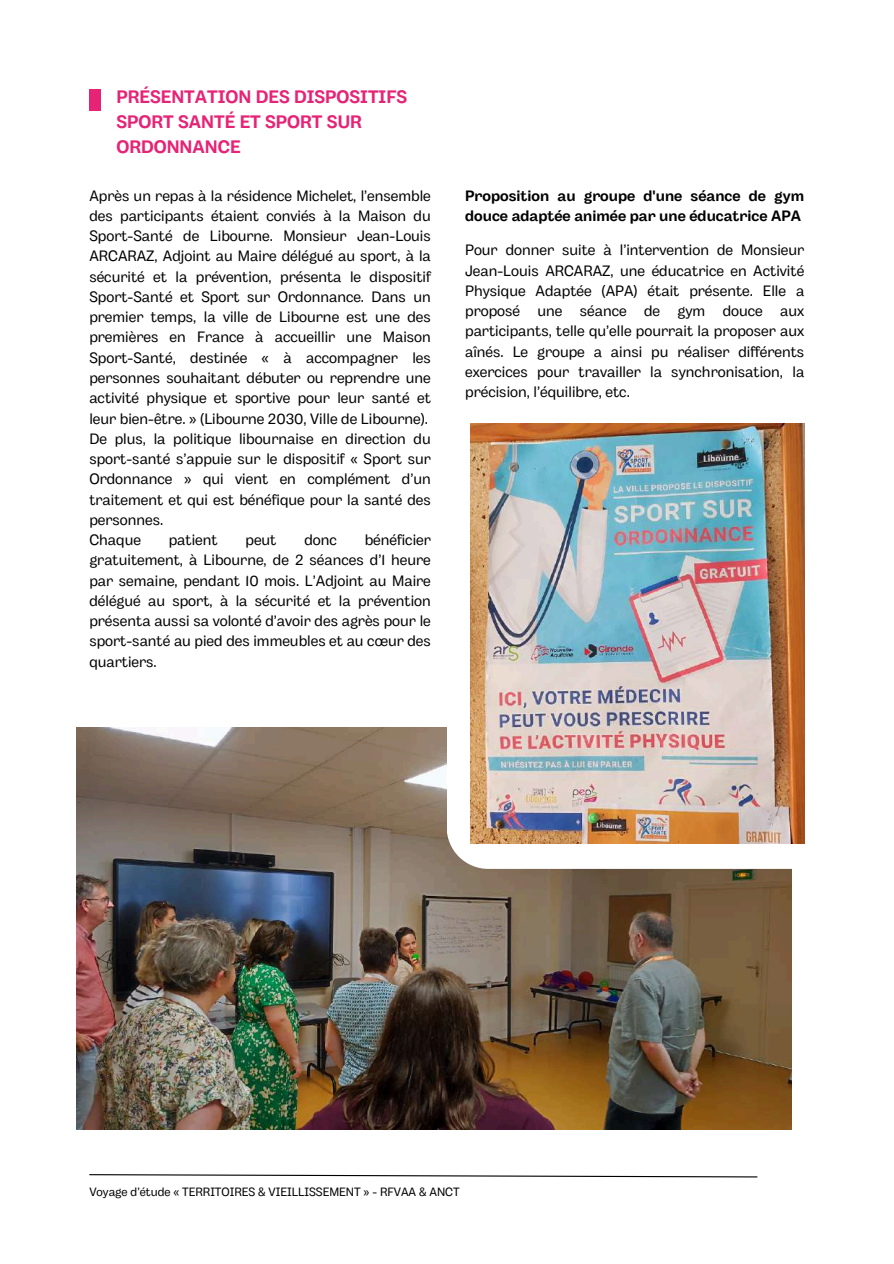
<style>
.page{position:relative;width:894px;height:1264px;background:#fff}
.page>*{position:absolute;margin:0;border:0;box-sizing:border-box;transform-origin:0 0}
.t1{font:700 18px/24.8px "Body Grotesque";color:#e62375}
.t2{font:15px/20.2px "Body Grotesque";color:#000;text-align:justify}
.t3{font:700 15px/20.2px "Body Grotesque";color:#000}
.t4{font:12px "Body Grotesque";color:#000}
</style>
<div class="page">
<svg style="left:89px;top:1174px;width:669px;height:3px"></svg>
<div style="left:89px;top:89px;width:12px;height:21px;background:#e62375"></div>
<img style="left:76px;top:728px;width:714px;height:401px">
<svg style="left:446px;top:548px;width:359px;height:320px"></svg>
<img style="left:470px;top:424px;width:334px;height:419px">
<p class="t1" style="left:116px;top:86px;width:292px">PRÉSENTATION DES DISPOSITIFS<br>SPORT SANTÉ ET SPORT SUR<br>ORDONNANCE</p>
<p class="t2" style="left:89px;top:186px;width:343px;text-align:left">Après un repas à la résidence Michelet, l’ensemble des participants étaient conviés à la Maison du Sport-Santé de Libourne. Monsieur Jean-Louis ARCARAZ, Adjoint au Maire délégué au sport, à la sécurité et la prévention, présenta le dispositif Sport-Santé et Sport sur Ordonnance. Dans un premier temps, la ville de Libourne est une des premières en France à accueillir une Maison Sport-Santé, destinée « à accompagner les personnes souhaitant débuter ou reprendre une activité physique et sportive pour leur santé et leur bien-être. » (Libourne 2030, Ville de Libourne).<br>De plus, la politique libournaise en direction du sport-santé s’appuie sur le dispositif « Sport sur Ordonnance » qui vient en complément d’un traitement et qui est bénéfique pour la santé des personnes.<br>Chaque</p>
<p class="t2" style="left:89px;top:531px;width:343px;text-indent:275px">bénéficier gratuitement, à Libourne, de 2 séances d’1 heure par semaine, pendant 10 mois. L’Adjoint au Maire délégué au sport, à la sécurité et la prévention présenta aussi sa volonté d’avoir des agrès pour le sport-santé au pied des immeubles et au cœur des quartiers.</p>
<p class="t2" style="left:169px;top:531px;width:50px">patient</p>
<p class="t2" style="left:245px;top:531px;width:32px">peut</p>
<p class="t2" style="left:304px;top:531px;width:34px">donc</p>
<p class="t3" style="left:465px;top:186px;width:340px">Proposition au groupe d'une séance de gym douce adaptée animée par une éducatrice APA</p>
<p class="t2" style="left:465px;top:241px;width:340px">Pour donner suite à l’intervention de Monsieur Jean-Louis ARCARAZ, une éducatrice en Activité Physique Adaptée (APA) était présente. Elle a proposé une séance de gym douce aux participants, telle qu’elle pourrait la proposer aux aînés. Le groupe a ainsi pu réaliser différents exercices pour travailler la synchronisation, la précision, l’équilibre, etc.</p>
<p class="t4" style="left:89px;top:1185px;width:372px">Voyage d’étude « TERRITOIRES &amp; VIEILLISSEMENT » - RFVAA &amp; ANCT</p>
</div>
